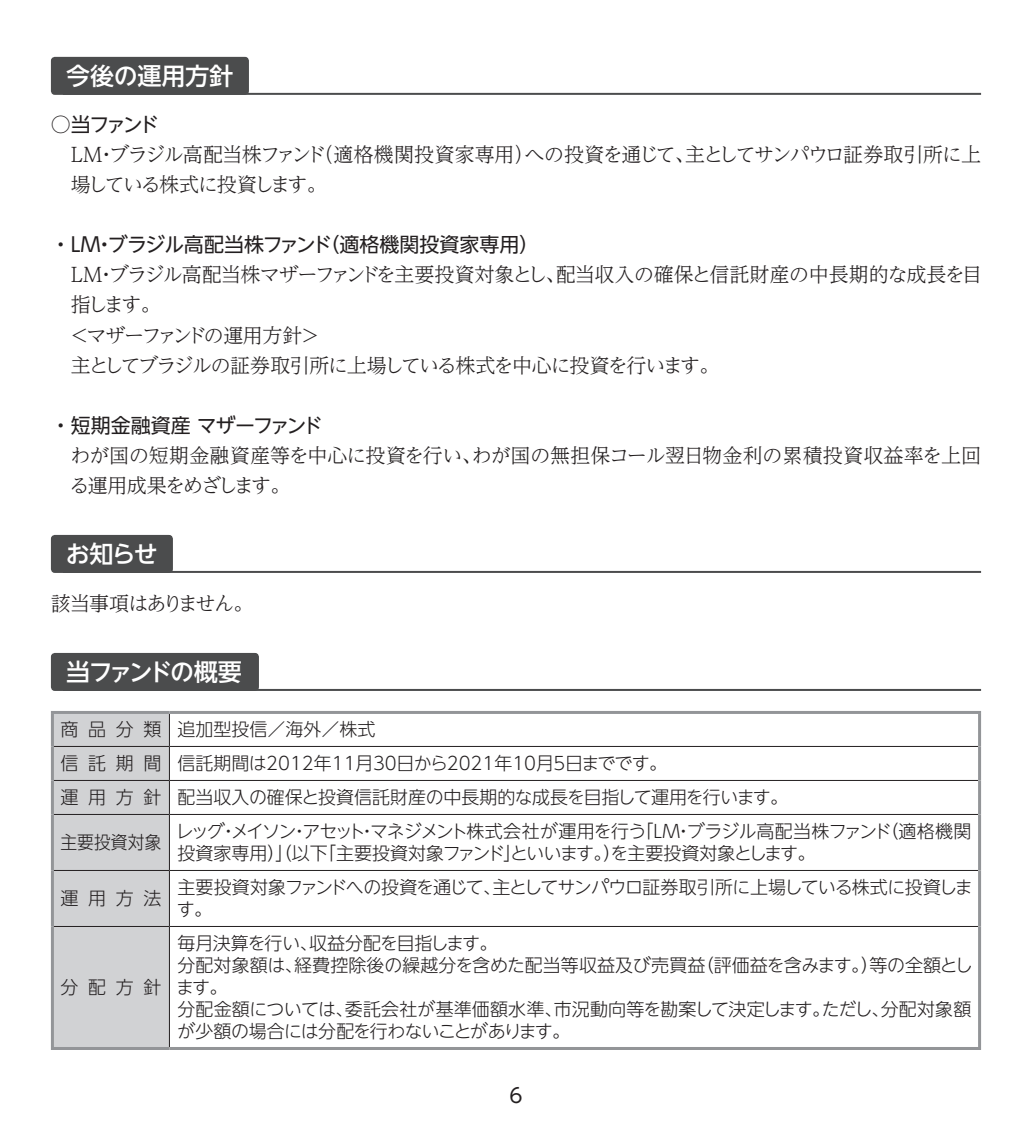
<style>
.page{position:relative;width:1032px;height:1134px;background:#fff}
.page>*{position:absolute;margin:0;border:0;box-sizing:border-box;transform-origin:0 0}
.t1{font:500 24px "UD Shin Go NT Pro";letter-spacing:-.015em;color:#fff}
.t2{font:500 24px "UD Shin Go NT Pro";letter-spacing:-.105em;color:#fff}
.t3{font:300 20px "UD Reimin Pro";letter-spacing:-.05em;color:#231f20}
.t4{font:300 20px/30px "UD Reimin Pro";letter-spacing:-.08em;color:#231f20}
.t5{font:20px "UD Shin Go NT Pro";letter-spacing:-.005em;color:#231f20}
.t6{font:300 20px/30px "UD Reimin Pro";letter-spacing:-.025em;color:#231f20}
.t7{font:300 20px "UD Reimin Pro";letter-spacing:-.005em;color:#231f20}
.t8{font:300 20px "UD Reimin Pro";letter-spacing:-.085em;color:#231f20}
.t9{font:300 20px/30px "UD Reimin Pro";letter-spacing:-.105em;color:#231f20}
.t10{font:20px "UD Shin Go NT Pro";letter-spacing:-.045em;color:#231f20}
.t11{font:300 20px "UD Reimin Pro";letter-spacing:-.075em;color:#231f20}
.t12{font:300 20px "UD Reimin Pro";letter-spacing:.01em;color:#231f20}
.t13{font:300 18px/22px "UD Shin Go NT Pro";letter-spacing:-.01em;color:#231f20}
.t14{font:300 18px/22px "UD Shin Go NT Pro";letter-spacing:-.04em;color:#231f20}
.t15{font:300 18px "UD Shin Go NT Pro";letter-spacing:-.065em;color:#231f20}
.t16{font:300 18px "UD Shin Go NT Pro";letter-spacing:-.06em;color:#231f20}
.t17{font:300 18px "UD Shin Go NT Pro";letter-spacing:-.05em;color:#231f20}
.t18{font:300 18px "UD Shin Go NT Pro";letter-spacing:-.045em;color:#231f20}
.t19{font:300 18px "UD Shin Go NT Pro";letter-spacing:-.035em;color:#231f20}
.t20{font:300 18px "UD Shin Go NT Pro";letter-spacing:.01em;color:#231f20}
.t21{font:300 18px "UD Shin Go NT Pro";letter-spacing:-.01em;color:#231f20;scale:.93 1}
</style>
<div class="page">
<hr style="left:63px;top:93px;width:918px;height:2px;background:#4b4c4d">
<hr style="left:63px;top:571px;width:918px;height:2px;background:#4b4c4d">
<hr style="left:63px;top:689px;width:918px;height:2px;background:#4b4c4d">
<div style="left:51px;top:57px;width:198px;height:38px;background:#4b4c4d;border-radius:4px"></div>
<div style="left:51px;top:535px;width:122px;height:38px;background:#4b4c4d;border-radius:4px"></div>
<div style="left:51px;top:653px;width:208px;height:38px;background:#4b4c4d;border-radius:4px"></div>
<div style="left:54px;top:714px;width:115px;height:333px;background:#d1d2d4"></div>
<hr style="left:51px;top:711px;width:118px;height:3px;background:#939598">
<hr style="left:51px;top:714px;width:3px;height:32px;background:#939598">
<hr style="left:169px;top:711px;width:812px;height:3px;background:#939598">
<hr style="left:51px;top:746px;width:3px;height:34px;background:#939598">
<hr style="left:51px;top:780px;width:3px;height:34px;background:#939598">
<hr style="left:51px;top:814px;width:3px;height:56px;background:#939598">
<hr style="left:51px;top:870px;width:3px;height:56px;background:#939598">
<hr style="left:51px;top:926px;width:3px;height:121px;background:#939598">
<hr style="left:51px;top:1047px;width:118px;height:3px;background:#939598">
<hr style="left:169px;top:1047px;width:812px;height:3px;background:#939598">
<hr style="left:169px;top:714px;width:1px;height:32px;background:#231f20">
<hr style="left:54px;top:746px;width:115px;height:1px;background:#231f20">
<hr style="left:169px;top:746px;width:809px;height:1px;background:#231f20">
<hr style="left:169px;top:747px;width:1px;height:33px;background:#231f20">
<hr style="left:54px;top:780px;width:115px;height:1px;background:#231f20">
<hr style="left:169px;top:780px;width:809px;height:1px;background:#231f20">
<hr style="left:169px;top:781px;width:1px;height:33px;background:#231f20">
<hr style="left:169px;top:814px;width:809px;height:1px;background:#231f20">
<hr style="left:169px;top:815px;width:1px;height:55px;background:#231f20">
<hr style="left:169px;top:870px;width:809px;height:1px;background:#231f20">
<hr style="left:169px;top:871px;width:1px;height:55px;background:#231f20">
<hr style="left:54px;top:814px;width:115px;height:1px;background:#231f20">
<hr style="left:169px;top:926px;width:809px;height:1px;background:#231f20">
<hr style="left:54px;top:870px;width:115px;height:1px;background:#231f20">
<hr style="left:54px;top:926px;width:115px;height:1px;background:#231f20">
<hr style="left:169px;top:927px;width:1px;height:120px;background:#231f20">
<hr style="left:978px;top:714px;width:3px;height:32px;background:#939598">
<hr style="left:978px;top:746px;width:3px;height:34px;background:#939598">
<hr style="left:978px;top:780px;width:3px;height:34px;background:#939598">
<hr style="left:978px;top:814px;width:3px;height:56px;background:#939598">
<hr style="left:978px;top:870px;width:3px;height:56px;background:#939598">
<hr style="left:978px;top:926px;width:3px;height:121px;background:#939598">
<h1 class="t1" style="left:66px;top:56px;width:169px">今後の運用方針</h1>
<p class="t5" style="left:51px;top:109px;width:110px">○当ファンド</p>
<p class="t11" style="left:71px;top:139px;width:256px">LM ブラジル高配当株ファンド</p>
<p class="t12" style="left:313px;top:139px;width:222px">（適格機関投資家専用）</p>
<p class="t8" style="left:685px;top:139px;width:297px">主としてサンパウロ証券取引所に上</p>
<p class="t3" style="left:524px;top:139px;width:172px">への投資を通じて、</p>
<p class="t9" style="left:71px;top:139px;width:257px;text-indent:25px">・<br>場している株式に投資します。</p>
<p class="t10" style="left:51px;top:229px;width:283px">・LM ブラジル高配当株ファンド</p>
<p class="t5" style="left:320px;top:229px;width:222px">（適格機関投資家専用(</p>
<p class="t5" style="left:94px;top:229px;width:21px">・</p>
<p class="t3" style="left:71px;top:259px;width:913px">LM ブラジル高配当株マザーファンドを主要投資対象とし配当収入の確保と信託財産の中長期的な成長を目</p>
<p class="t4" style="left:69px;top:259px;width:652px;text-indent:27px">・<br>指します。<br>＜マザーファンドの運用方針&lt;<br>主としてブラジルの証券取引所に上場している株式を中心に投資を行います。</p>
<p class="t3" style="left:545px;top:259px;width:21px">、</p>
<p class="t5" style="left:51px;top:409px;width:273px">・短期金融資産マザーファンド</p>
<p class="t7" style="left:472px;top:439px;width:511px">わが国の無担保コール翌日物金利の累積投資収益率を上回</p>
<p class="t6" style="left:69px;top:439px;width:414px">わが国の短期金融資産等を中心に投資を行い、る運用成果をめざします。</p>
<h1 class="t1" style="left:66px;top:534px;width:93px">お知らせ</h1>
<p class="t3" style="left:51px;top:587px;width:204px">該当事項はありません。</p>
<h1 class="t2" style="left:66px;top:652px;width:177px">当ファンドの概要</h1>
<p class="t13" style="left:177px;top:718px;width:200px">追加型投信／海外／株式</p>
<p class="t13" style="left:60px;top:718px;width:102px">商品分類</p>
<p class="t13" style="left:60px;top:752px;width:102px">信託期間</p>
<p class="t13" style="left:60px;top:786px;width:102px">運用方針</p>
<p class="t21" style="left:60px;top:828px;width:110px">主要投資対象</p>
<p class="t13" style="left:60px;top:887px;width:102px">運用方法</p>
<p class="t13" style="left:60px;top:976px;width:102px">分配方針</p>
<p class="t13" style="left:177px;top:752px;width:491px">信託期間は2012年11月30日から2021年10月5日までです。</p>
<p class="t13" style="left:177px;top:786px;width:612px">配当収入の確保と投資信託財産の中長期的な成長を目指して運用を行います。</p>
<p class="t15" style="left:175px;top:817px;width:472px">レッグメイソンアセットマネジメント株式会社が運用を行う</p>
<p class="t13" style="left:635px;top:820px;width:258px">「LM ブラジル高配当株ファンド</p>
<p class="t13" style="left:880px;top:820px;width:93px">（適格機関</p>
<p class="t13" style="left:219px;top:820px;width:19px">・</p>
<p class="t13" style="left:290px;top:820px;width:19px">・</p>
<p class="t13" style="left:358px;top:820px;width:19px">・</p>
<p class="t13" style="left:674px;top:820px;width:19px">・</p>
<p class="t17" style="left:318px;top:839px;width:305px">「主要投資対象ファンドといいます。）</p>
<p class="t13" style="left:177px;top:842px;width:152px">投資家専用）」（以下</p>
<p class="t19" style="left:610px;top:839px;width:206px">を主要投資対象とします。</p>
<p class="t13" style="left:503px;top:842px;width:19px">」</p>
<p class="t14" style="left:492px;top:876px;width:482px">主としてサンパウロ証券取引所に上場している株式に投資しま</p>
<p class="t16" style="left:177px;top:873px;width:325px">主要投資対象ファンドへの投資を通じて、</p>
<p class="t13" style="left:177px;top:898px;width:37px">す。</p>
<p class="t13" style="left:177px;top:932px;width:142px">毎月決算を行い、</p>
<p class="t15" style="left:309px;top:929px;width:190px">収益分配を目指します。</p>
<p class="t13" style="left:294px;top:954px;width:413px">経費控除後の繰越分を含めた配当等収益及び売買益</p>
<p class="t16" style="left:696px;top:951px;width:185px">（評価益を含みます。）</p>
<p class="t13" style="left:869px;top:954px;width:105px">等の全額とし</p>
<p class="t13" style="left:176px;top:954px;width:128px">分配対象額は、ます。</p>
<p class="t20" style="left:345px;top:995px;width:219px">委託会社が基準価額水準、</p>
<p class="t13" style="left:822px;top:998px;width:69px">ただし、</p>
<p class="t18" style="left:554px;top:995px;width:278px">市況動向等を勘案して決定します。</p>
<p class="t14" style="left:177px;top:998px;width:395px">分配金額については、<br>が少額の場合には分配を行わないことがあります。</p>
<p class="t13" style="left:881px;top:998px;width:92px">分配対象額</p>
<p class="t5" style="left:509px;top:1079px;width:15px">6</p>
</div>
